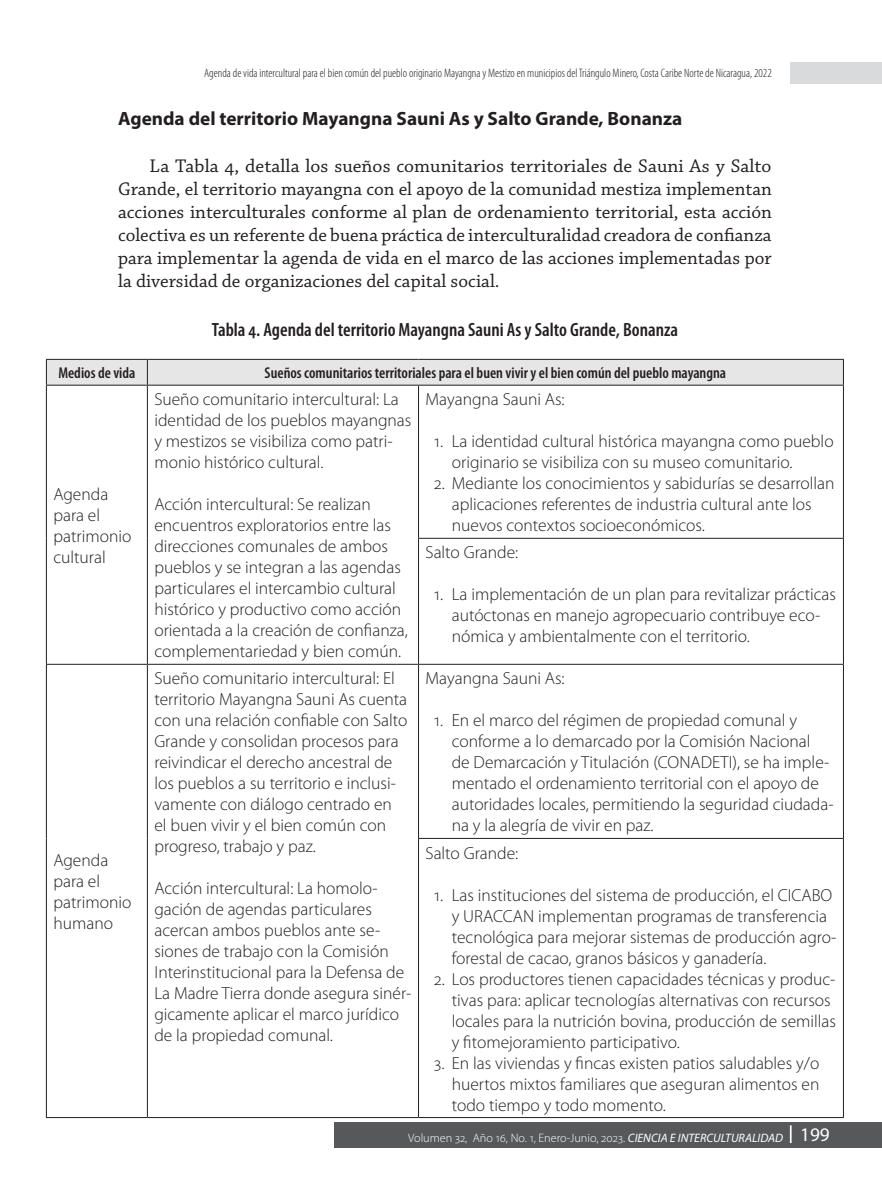
<style>
.page{position:relative;width:882px;height:1197px;background:#fff}
.page>*{position:absolute;margin:0;border:0;box-sizing:border-box;transform-origin:0 0}
.parrafo_02{font:19.25px/23.1px "Chaparral Pro";color:#231f20;text-align:justify}
.Titulo_Grafico{font:600 condensed 19.25px "Myriad Pro";color:#231f20}
.Titulo_02{font:700 19.25px "Myriad Pro";color:#231f20}
.viñeta_tabla{font:300 17.5px/21px "Myriad Pro";color:#231f20}
.Tabla{font:300 17.5px/21px "Myriad Pro";color:#231f20}
.titulo_02_tabla{font:600 condensed 15.75px "Myriad Pro";color:#231f20}
.t1{font:300 condensed 12.25px "Myriad Pro";color:#231f20}
.t2{font:300 12.25px "Myriad Pro";color:#fff}
.s1{font-weight:400;font-style:italic}
.s2{font-weight:400;font-size:19.25px}
</style>
<div class="page">
<div style="left:334px;top:1122px;width:548px;height:26px;background:#57585a"></div>
<div style="left:790px;top:62px;width:92px;height:21px;background:#d9dadc"></div>
<svg style="left:790px;top:1125px;width:2px;height:18px"></svg>
<svg style="left:46px;top:359px;width:798px;height:26px;background:#dddcdc"></svg>
<hr style="left:46px;top:385px;width:101px;height:1px;background:#231f20">
<hr style="left:46px;top:386px;width:1px;height:152px;background:#231f20">
<hr style="left:147px;top:385px;width:272px;height:1px;background:#231f20">
<hr style="left:147px;top:386px;width:1px;height:152px;background:#231f20">
<hr style="left:419px;top:385px;width:425px;height:1px;background:#231f20">
<hr style="left:418px;top:386px;width:1px;height:152px;background:#231f20">
<hr style="left:843px;top:386px;width:1px;height:152px;background:#231f20">
<hr style="left:46px;top:538px;width:1px;height:126px;background:#231f20">
<hr style="left:147px;top:538px;width:1px;height:126px;background:#231f20">
<hr style="left:418px;top:538px;width:426px;height:1px;background:#231f20">
<hr style="left:418px;top:539px;width:1px;height:125px;background:#231f20">
<hr style="left:843px;top:539px;width:1px;height:125px;background:#231f20">
<hr style="left:46px;top:664px;width:101px;height:1px;background:#231f20">
<hr style="left:46px;top:665px;width:1px;height:173px;background:#231f20">
<hr style="left:147px;top:664px;width:272px;height:1px;background:#231f20">
<hr style="left:147px;top:665px;width:1px;height:173px;background:#231f20">
<hr style="left:419px;top:664px;width:425px;height:1px;background:#231f20">
<hr style="left:418px;top:665px;width:1px;height:173px;background:#231f20">
<hr style="left:843px;top:665px;width:1px;height:173px;background:#231f20">
<hr style="left:46px;top:838px;width:1px;height:279px;background:#231f20">
<hr style="left:147px;top:838px;width:1px;height:279px;background:#231f20">
<hr style="left:418px;top:838px;width:426px;height:1px;background:#231f20">
<hr style="left:418px;top:839px;width:1px;height:278px;background:#231f20">
<hr style="left:843px;top:839px;width:1px;height:278px;background:#231f20">
<hr style="left:46px;top:1117px;width:101px;height:1px;background:#231f20">
<hr style="left:147px;top:1117px;width:272px;height:1px;background:#231f20">
<hr style="left:419px;top:1117px;width:425px;height:1px;background:#231f20">
<p class="t1" style="left:204px;top:67px;width:569px">Agenda de vida intercultural para el bien común del pueblo originario Mayangna y Mestizo en municipios del Triángulo Minero, Costa Caribe Norte de Nicaragua, 2022</p>
<p class="Titulo_02" style="left:118px;top:106px;width:566px">Agenda del territorio Mayangna Sauni As y Salto Grande, Bonanza</p>
<p class="parrafo_02" style="left:118px;top:155px;width:655px;text-indent:32px">La Tabla 4, detalla los sueños comunitarios territoriales de Sauni As y Salto Grande, el territorio mayangna con el apoyo de la comunidad mestiza implementan acciones interculturales conforme al plan de ordenamiento territorial, esta acción colectiva es un referente de buena práctica de interculturalidad creadora de confianza para implementar la agenda de vida en el marco de las acciones implementadas por la diversidad de organizaciones del capital social.</p>
<p class="Titulo_Grafico" style="left:212px;top:319px;width:468px">Tabla 4. Agenda del territorio Mayangna Sauni As y Salto Grande, Bonanza</p>
<p class="titulo_02_tabla" style="left:58px;top:364px;width:79px">Medios de vida</p>
<p class="titulo_02_tabla" style="left:265px;top:364px;width:463px">Sueños comunitarios territoriales para el buen vivir y el bien común del pueblo mayangna</p>
<p class="Tabla" style="left:53px;top:484px;width:79px">Agenda para el patrimonio cultural</p>
<p class="Tabla" style="left:53px;top:850px;width:79px">Agenda para el patrimonio humano</p>
<p class="Tabla" style="left:154px;top:389px;width:259px">Sueño comunitario intercultural: La identidad de los pueblos mayangnas y mestizos se visibiliza como patri&shy;monio histórico cultural.</p>
<p class="Tabla" style="left:154px;top:494px;width:255px">Acción intercultural: Se realizan encuentros exploratorios entre las direcciones comunales de ambos pueblos y se integran a las agendas particulares el intercambio cultural histórico y productivo como acción orientada a la creación de confianza, complementariedad y bien común.</p>
<p class="Tabla" style="left:154px;top:668px;width:255px">Sueño comunitario intercultural: El territorio Mayangna Sauni As cuenta con una relación confiable con Salto Grande y consolidan procesos para reivindicar el derecho ancestral de los pueblos a su territorio e inclusi&shy;vamente con diálogo centrado en el buen vivir y el bien común con progreso, trabajo y paz.</p>
<p class="Tabla" style="left:154px;top:878px;width:258px">Acción intercultural: La homolo&shy;gación de agendas particulares acercan ambos pueblos ante se&shy;siones de trabajo con la Comisión Interinstitucional para la Defensa de La Madre Tierra donde asegura sinér&shy;gicamente aplicar el marco jurídico de la propiedad comunal.</p>
<p class="Tabla" style="left:426px;top:389px;width:141px">Mayangna Sauni As:</p>
<p class="viñeta_tabla" style="left:452px;top:431px;width:383px;text-indent:-17px">1. La identidad cultural histórica mayangna como pueblo originario se visibiliza con su museo comunitario.</p>
<p class="viñeta_tabla" style="left:452px;top:473px;width:384px;text-indent:-17px">2. Mediante los conocimientos y sabidurías se desarrollan aplicaciones referentes de industria cultural ante los nuevos contextos socioeconómicos.</p>
<p class="Tabla" style="left:426px;top:542px;width:94px">Salto Grande:</p>
<p class="viñeta_tabla" style="left:452px;top:584px;width:386px;text-indent:-17px">1. La implementación de un plan para revitalizar prácticas autóctonas en manejo agropecuario contribuye eco&shy;nómica y ambientalmente con el territorio.</p>
<p class="Tabla" style="left:426px;top:668px;width:141px">Mayangna Sauni As:</p>
<p class="viñeta_tabla" style="left:452px;top:710px;width:383px;text-indent:-17px">1. En el marco del régimen de propiedad comunal y conforme a lo demarcado por la Comisión Nacional<br>de Demarcación y Titulación (CONADETI), se ha imple&shy;mentado el ordenamiento territorial con el apoyo de autoridades locales, permitiendo la seguridad ciudada&shy;na y la alegría de vivir en paz.</p>
<p class="Tabla" style="left:426px;top:843px;width:94px">Salto Grande:</p>
<p class="viñeta_tabla" style="left:452px;top:885px;width:386px;text-indent:-17px">1. Las instituciones del sistema de producción, el CICABO y URACCAN implementan programas de transferencia tecnológica para mejorar sistemas de producción agro&shy;forestal de cacao, granos básicos y ganadería.</p>
<p class="viñeta_tabla" style="left:452px;top:969px;width:386px;text-indent:-17px">2. Los productores tienen capacidades técnicas y produc&shy;tivas para: aplicar tecnologías alternativas con recursos locales para la nutrición bovina, producción de semillas y fitomejoramiento participativo.</p>
<p class="viñeta_tabla" style="left:452px;top:1053px;width:369px;text-align:justify;text-indent:-17px">3. En las viviendas y fincas existen patios saludables y/o huertos mixtos familiares que aseguran alimentos en todo tiempo y todo momento.</p>
<p class="t2" style="left:408px;top:1131px;width:423px">Volumen 32, Año 16, No. 1, Enero-Junio, 2023. <span class="s1">CIENCIA E INTERCULTURALIDAD</span> <span class="s2">199</span></p>
</div>
